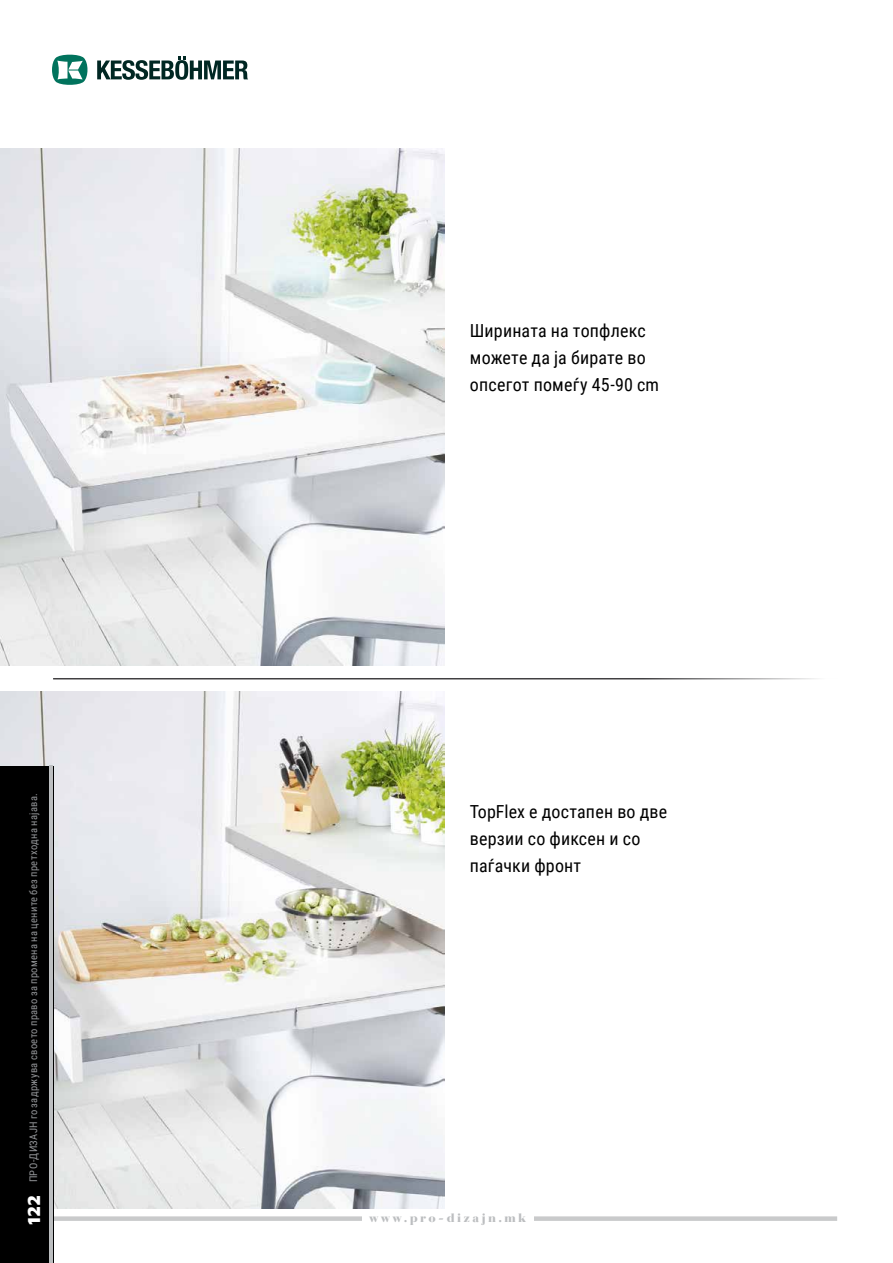
<style>
.page{position:relative;width:893px;height:1263px;background:#fff}
.page>*{position:absolute;margin:0;border:0;box-sizing:border-box;transform-origin:0 0}
.t1{font:18px/27px "Roboto Condensed";letter-spacing:.01em;color:#000}
.t2{font:900 18px "Maven Pro";color:#fff}
.t3{font:900 12px "Bauer Bodoni";letter-spacing:.2em;color:#bcbec0}
.t4{font:10.5px "Roboto Condensed";letter-spacing:.035em;color:#939598}
</style>
<div class="page">
<img style="left:0;top:148px;width:444px;height:518px">
<img style="left:0;top:692px;width:444px;height:517px">
<hr style="left:53px;top:678px;width:785px;height:1px;background:#414042">
<div style="left:0;top:766px;width:53px;height:497px;background:#000"></div>
<div style="left:54px;top:1216px;width:783px;height:5px;background:#c9cacb"></div>
<svg style="left:97px;top:56px;width:151px;height:24px"></svg>
<svg style="left:52px;top:54px;width:36px;height:31px"></svg>
<hr style="left:49px;top:766px;width:4px;height:497px;background:#bcbec0">
<div style="left:362px;top:1213px;width:172px;height:12px;background:#fff"></div>
<p class="t4" style="left:26px;top:1182px;width:391px;rotate:-90deg">ПРО-ДИЗАЈН го задржува своето право за промена на цените без претходна најава.</p>
<p class="t2" style="left:22px;top:1225px;width:32px;rotate:-90deg">122</p>
<p class="t1" style="left:470px;top:317px;width:191px">Ширината на топфлекс можете да ја бирате во опсегот помеѓу 45-90 cm</p>
<p class="t1" style="left:470px;top:798px;width:199px">TopFlex е достапен во две верзии со фиксен и со паѓачки фронт</p>
<p class="t3" style="left:369px;top:1211px;width:159px">www.pro-dizajn.mk</p>
</div>
